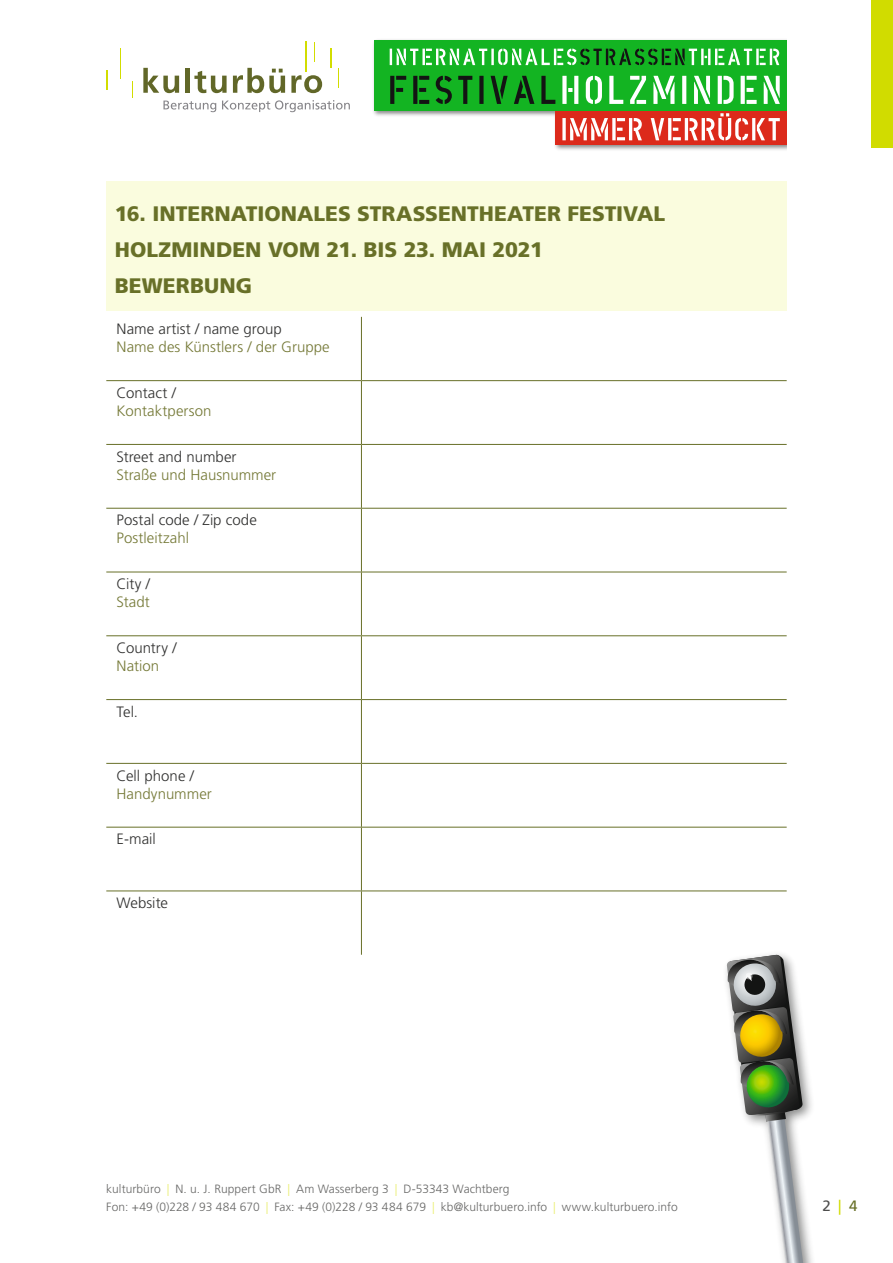
<style>
.page{position:relative;width:893px;height:1263px;background:#fff}
.page>*{position:absolute;margin:0;border:0;box-sizing:border-box;transform-origin:0 0}
.t1{font:900 21px/36px "Frutiger LT Pro";color:#687028}
.t2{font:300 15px "Frutiger LT Pro";color:#313130}
.t3{font:300 15px "Frutiger LT Pro";color:#757937}
.t4{font:15px "Frutiger LT Pro";color:#4d4d4c}
.t5{font:300 12px/18px "Frutiger LT Pro";letter-spacing:.005em;color:#686867}
.s1{color:#eaee72}
.s2{color:#d1dc00}
.s3{color:#687028}
</style>
<div class="page">
<div style="left:872px;top:0;width:21px;height:148px;background:#d1dc00"></div>
<div style="left:106px;top:182px;width:681px;height:129px;background:#fafcde"></div>
<hr style="left:361px;top:317px;width:1px;height:63px;background:#687028">
<hr style="left:106px;top:380px;width:255px;height:1px;background:#687028">
<hr style="left:361px;top:380px;width:426px;height:1px;background:#687028">
<hr style="left:361px;top:381px;width:1px;height:63px;background:#687028">
<hr style="left:106px;top:444px;width:255px;height:1px;background:#687028">
<hr style="left:361px;top:444px;width:426px;height:1px;background:#687028">
<hr style="left:361px;top:445px;width:1px;height:63px;background:#687028">
<hr style="left:106px;top:508px;width:255px;height:1px;background:#687028">
<hr style="left:361px;top:508px;width:426px;height:1px;background:#687028">
<hr style="left:361px;top:509px;width:1px;height:63px;background:#687028">
<hr style="left:106px;top:572px;width:255px;height:1px;background:#687028">
<hr style="left:361px;top:572px;width:426px;height:1px;background:#687028">
<hr style="left:361px;top:572px;width:1px;height:63px;background:#687028">
<hr style="left:106px;top:635px;width:255px;height:1px;background:#687028">
<hr style="left:361px;top:635px;width:426px;height:1px;background:#687028">
<hr style="left:361px;top:636px;width:1px;height:63px;background:#687028">
<hr style="left:106px;top:699px;width:255px;height:1px;background:#687028">
<hr style="left:361px;top:699px;width:426px;height:1px;background:#687028">
<hr style="left:361px;top:700px;width:1px;height:63px;background:#687028">
<hr style="left:106px;top:763px;width:255px;height:1px;background:#687028">
<hr style="left:361px;top:763px;width:426px;height:1px;background:#687028">
<hr style="left:361px;top:764px;width:1px;height:63px;background:#687028">
<hr style="left:106px;top:827px;width:255px;height:1px;background:#687028">
<hr style="left:361px;top:827px;width:426px;height:1px;background:#687028">
<hr style="left:361px;top:827px;width:1px;height:63px;background:#687028">
<hr style="left:106px;top:890px;width:255px;height:1px;background:#687028">
<hr style="left:361px;top:890px;width:426px;height:1px;background:#687028">
<hr style="left:361px;top:891px;width:1px;height:64px;background:#687028">
<img style="left:373px;top:39px;width:414px;height:111px">
<div style="left:374px;top:41px;width:413px;height:70px;background:#13b422"></div>
<svg style="left:396px;top:88px;width:7px;height:4px"></svg>
<svg style="left:396px;top:76px;width:10px;height:4px"></svg>
<svg style="left:390px;top:76px;width:4px;height:28px"></svg>
<hr style="left:419px;top:100px;width:10px;height:4px;background:#131413">
<svg style="left:419px;top:88px;width:7px;height:4px"></svg>
<svg style="left:419px;top:76px;width:10px;height:4px"></svg>
<svg style="left:413px;top:76px;width:4px;height:28px"></svg>
<svg style="left:436px;top:76px;width:16px;height:28px"></svg>
<svg style="left:458px;top:76px;width:14px;height:28px"></svg>
<div style="left:479px;top:76px;width:5px;height:28px;background:#131413"></div>
<svg style="left:491px;top:76px;width:17px;height:28px"></svg>
<svg style="left:514px;top:76px;width:20px;height:28px"></svg>
<svg style="left:541px;top:76px;width:14px;height:28px"></svg>
<svg style="left:574px;top:76px;width:4px;height:28px"></svg>
<svg style="left:568px;top:88px;width:4px;height:4px"></svg>
<div style="left:562px;top:76px;width:5px;height:28px;background:#fff"></div>
<svg style="left:586px;top:76px;width:16px;height:28px"></svg>
<svg style="left:609px;top:76px;width:14px;height:28px"></svg>
<svg style="left:630px;top:76px;width:16px;height:28px"></svg>
<svg style="left:653px;top:76px;width:22px;height:28px"></svg>
<svg style="left:682px;top:76px;width:4px;height:28px"></svg>
<svg style="left:694px;top:76px;width:16px;height:28px"></svg>
<svg style="left:718px;top:76px;width:16px;height:28px"></svg>
<svg style="left:746px;top:100px;width:11px;height:4px"></svg>
<svg style="left:746px;top:88px;width:7px;height:4px"></svg>
<svg style="left:746px;top:76px;width:11px;height:4px"></svg>
<svg style="left:741px;top:76px;width:4px;height:28px"></svg>
<svg style="left:764px;top:76px;width:16px;height:28px"></svg>
<div style="left:555px;top:111px;width:232px;height:34px;background:#dc2a1b"></div>
<svg style="left:390px;top:49px;width:28px;height:16px"></svg>
<hr style="left:422px;top:49px;width:3px;height:16px;background:#fff">
<svg style="left:426px;top:49px;width:61px;height:16px"></svg>
<hr style="left:491px;top:49px;width:3px;height:16px;background:#fff">
<svg style="left:498px;top:49px;width:199px;height:16px"></svg>
<hr style="left:701px;top:49px;width:3px;height:16px;background:#fff">
<svg style="left:704px;top:49px;width:48px;height:16px"></svg>
<hr style="left:756px;top:49px;width:3px;height:16px;background:#fff">
<svg style="left:760px;top:49px;width:19px;height:16px"></svg>
<svg style="left:562px;top:118px;width:4px;height:22px"></svg>
<svg style="left:570px;top:118px;width:38px;height:22px"></svg>
<svg style="left:612px;top:118px;width:4px;height:22px"></svg>
<svg style="left:617px;top:118px;width:25px;height:22px"></svg>
<svg style="left:651px;top:118px;width:13px;height:22px"></svg>
<hr style="left:668px;top:118px;width:3px;height:22px;background:#fff">
<svg style="left:673px;top:113px;width:107px;height:27px"></svg>
<svg style="left:143px;top:68px;width:36px;height:25px"></svg>
<div style="left:185px;top:68px;width:5px;height:25px;background:#616728"></div>
<svg style="left:194px;top:71px;width:33px;height:22px"></svg>
<svg style="left:233px;top:68px;width:52px;height:25px"></svg>
<svg style="left:291px;top:75px;width:31px;height:18px"></svg>
<svg style="left:106px;top:70px;width:2px;height:19px"></svg>
<hr style="left:120px;top:49px;width:1px;height:30px;background:#d2dd00">
<hr style="left:330px;top:48px;width:2px;height:20px;background:#d2dd00">
<svg style="left:314px;top:42px;width:1px;height:20px"></svg>
<hr style="left:306px;top:41px;width:1px;height:30px;background:#d2dd00">
<svg style="left:132px;top:81px;width:1px;height:17px"></svg>
<svg style="left:163px;top:101px;width:53px;height:11px"></svg>
<svg style="left:222px;top:100px;width:128px;height:12px"></svg>
<img style="left:770px;top:954px;width:43px;height:309px">
<svg style="left:726px;top:955px;width:77px;height:308px"></svg>
<h1 class="t1" style="left:115px;top:195px;width:552px">16. INTERNATIONALES STRASSENTHEATER FESTIVAL<br>HOLZMINDEN VOM 21. BIS 23. MAI 2021<br>BEWERBUNG</h1>
<p class="t2" style="left:117px;top:320px;width:167px">Name artist / name group</p>
<p class="t3" style="left:117px;top:338px;width:215px">Name des Künstlers / der Gruppe</p>
<p class="t2" style="left:117px;top:384px;width:61px">Contact /</p>
<p class="t3" style="left:117px;top:402px;width:96px">Kontaktperson</p>
<p class="t2" style="left:117px;top:448px;width:122px">Street and number</p>
<p class="t3" style="left:117px;top:466px;width:161px">Straße und Hausnummer</p>
<p class="t2" style="left:117px;top:512px;width:142px">Postal code / Zip code</p>
<p class="t3" style="left:117px;top:530px;width:74px">Postleitzahl</p>
<p class="t2" style="left:117px;top:575px;width:35px">City /</p>
<p class="t3" style="left:117px;top:593px;width:35px">Stadt</p>
<p class="t2" style="left:117px;top:639px;width:62px">Country /</p>
<p class="t3" style="left:117px;top:657px;width:44px">Nation</p>
<p class="t2" style="left:117px;top:703px;width:23px">Tel.</p>
<p class="t2" style="left:117px;top:767px;width:79px">Cell phone /</p>
<p class="t3" style="left:117px;top:785px;width:97px">Handynummer</p>
<p class="t2" style="left:117px;top:830px;width:41px">E-mail</p>
<p class="t2" style="left:117px;top:894px;width:53px">Website</p>
<p class="t5" style="left:106px;top:1180px;width:573px">kulturbüro <span class="s1">|</span> N. u. J. Ruppert GbR <span class="s1">|</span> Am Wasserberg 3 <span class="s1">|</span> D-53343 Wachtberg<br>Fon: +49 (0)228 / 93 484 670 <span class="s1">|</span> Fax: +49 (0)228 / 93 484 679 <span class="s1">|</span> kb@kulturbuero.info <span class="s1">|</span> www.kulturbuero.info</p>
<p class="t4" style="left:822px;top:1197px;width:37px">2<span class="s2">|</span><span class="s3">4</span></p>
</div>
